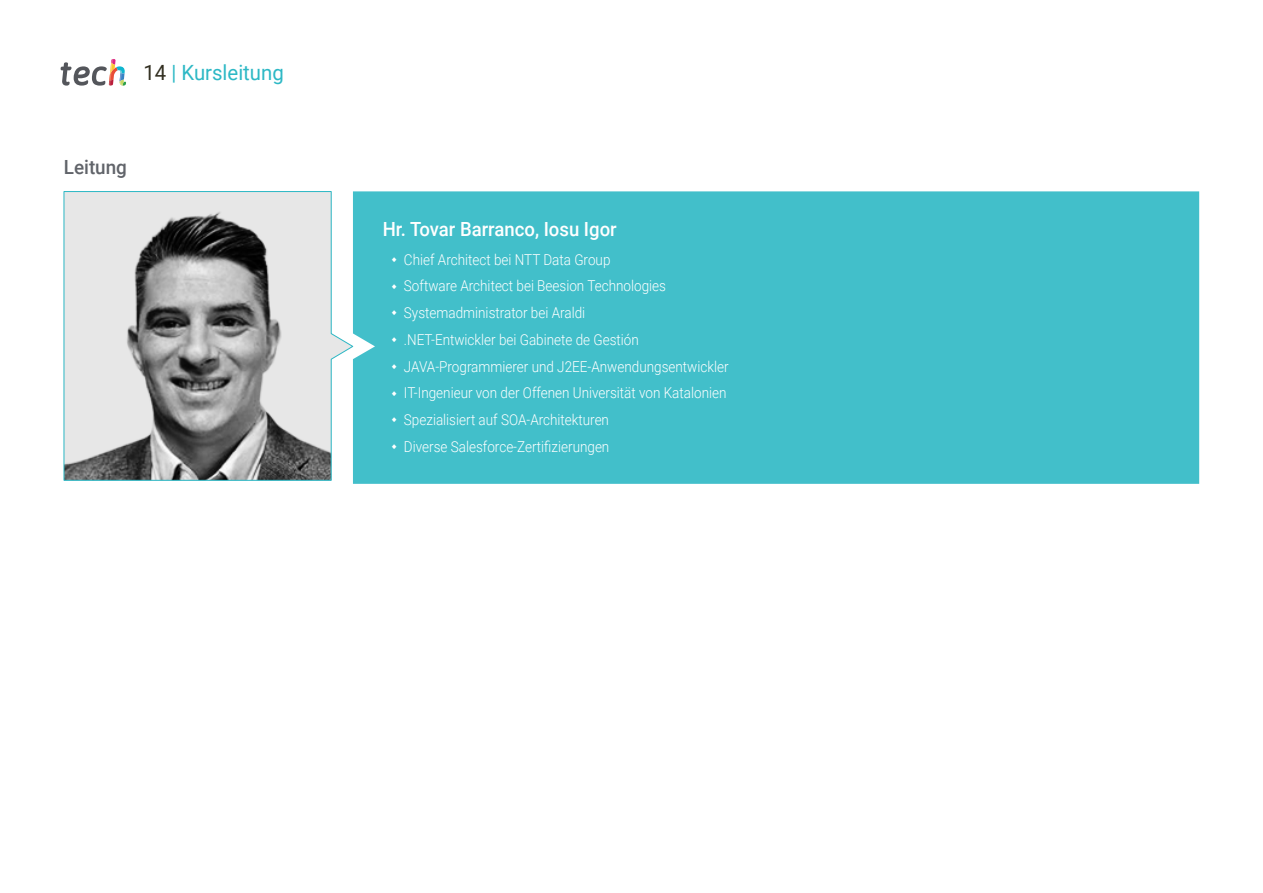
<style>
.page{position:relative;width:1263px;height:893px;background:#fff}
.page>*{position:absolute;margin:0;border:0;box-sizing:border-box;transform-origin:0 0}
.t1{font:21px "Roboto";color:#2db8c5}
.t2{font:500 19.5px "Roboto";color:#fff;scale:.95 1}
.t3{font:500 19.5px "Roboto";color:#61646a}
.t4{font:300 15px/26.7px "Roboto";color:#fff;scale:.9 1}
.s1{color:#312e20}
</style>
<div class="page">
<div style="left:353px;top:191px;width:846px;height:293px;background:#42bfca"></div>
<svg style="left:64px;top:191px;width:289px;height:290px"></svg>
<svg style="left:61px;top:59px;width:65px;height:27px"></svg>
<svg style="left:392px;top:257px;width:5px;height:5px"></svg>
<svg style="left:392px;top:284px;width:5px;height:5px"></svg>
<svg style="left:392px;top:310px;width:5px;height:5px"></svg>
<svg style="left:392px;top:337px;width:5px;height:5px"></svg>
<svg style="left:392px;top:364px;width:5px;height:5px"></svg>
<svg style="left:392px;top:391px;width:5px;height:5px"></svg>
<svg style="left:392px;top:417px;width:5px;height:5px"></svg>
<svg style="left:392px;top:444px;width:5px;height:5px"></svg>
<h1 class="t1" style="left:144px;top:57px;width:142px"><span class="s1">14</span> | Kursleitung</h1>
<h2 class="t3" style="left:64px;top:154px;width:65px">Leitung</h2>
<h2 class="t2" style="left:383px;top:215px;width:248px">Hr. Tovar Barranco, Iosu Igor</h2>
<p class="t4" style="left:404px;top:245px;width:362px">Chief Architect bei NTT Data Group<br>Software Architect bei Beesion Technologies Systemadministrator bei Araldi<br>.NET-Entwickler bei Gabinete de Gestión JAVA-Programmierer und J2EE-Anwendungsentwickler IT-Ingenieur von der Offenen Universität von Katalonien Spezialisiert auf SOA-Architekturen<br>Diverse Salesforce-Zertifizierungen</p>
</div>
